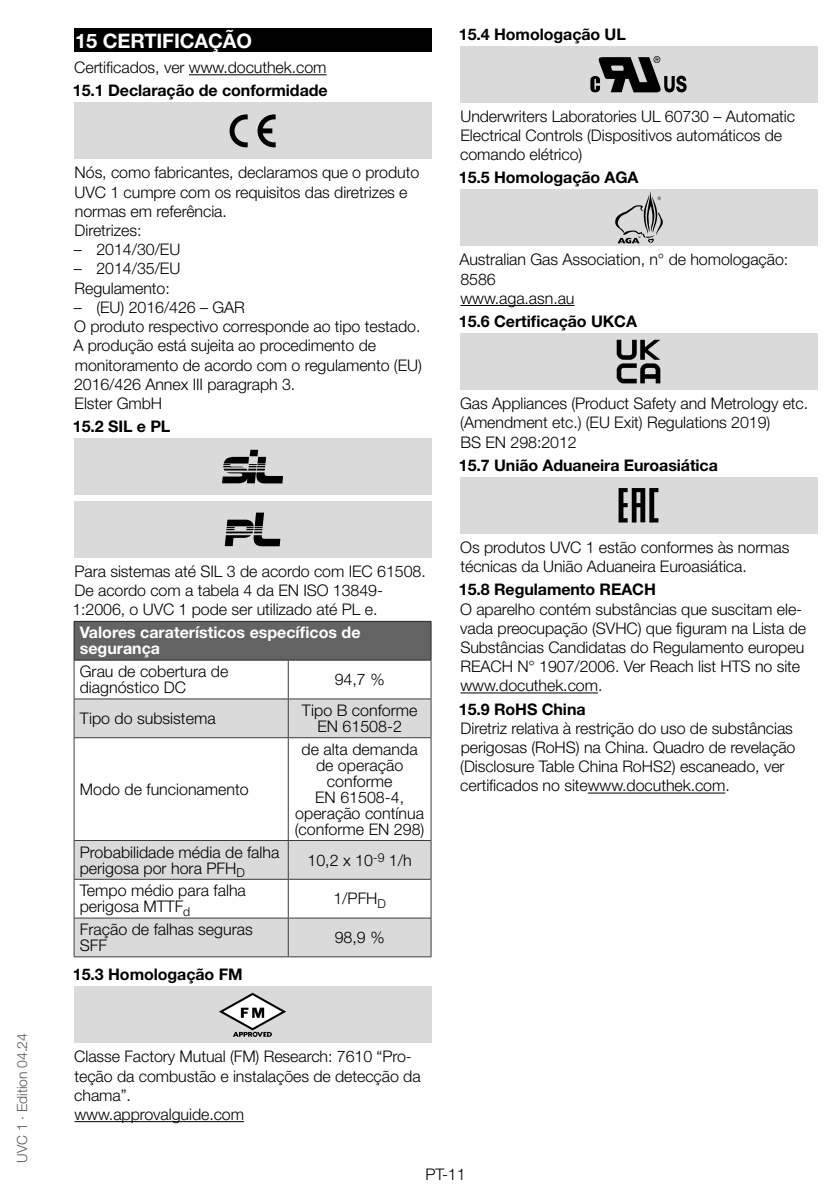
<style>
.page{position:relative;width:840px;height:1191px;background:#fff}
.page>*{position:absolute;margin:0;border:0;box-sizing:border-box;transform-origin:0 0}
.t1{font:700 20px "Helvetica Neue LT Pro";letter-spacing:-.005em;color:#fff}
.t2{font:300 16px/19.2px "Helvetica Neue LT Pro";letter-spacing:-.005em;color:#000}
.t3{font:700 16px "Helvetica Neue LT Pro";letter-spacing:-.005em;color:#000}
.t4{font:700 16px/16px "Helvetica Neue LT Pro";color:#fff}
.t5{font:300 14px "Helvetica Neue LT Pro";letter-spacing:-.005em;color:#575756}
</style>
<div class="page">
<div style="left:74px;top:28px;width:357px;height:24px;background:#000"></div>
<hr style="left:189px;top:74px;width:137px;height:1px;background:#000">
<hr style="left:74px;top:1121px;width:170px;height:1px;background:#000">
<div style="left:74px;top:103px;width:357px;height:56px;background:#dadada"></div>
<svg style="left:229px;top:114px;width:18px;height:33px"></svg>
<svg style="left:257px;top:114px;width:18px;height:33px"></svg>
<div style="left:74px;top:438px;width:357px;height:57px;background:#dadada"></div>
<svg style="left:222px;top:450px;width:61px;height:33px"></svg>
<div style="left:74px;top:501px;width:357px;height:57px;background:#dadada"></div>
<svg style="left:225px;top:512px;width:55px;height:34px"></svg>
<div style="left:74px;top:621px;width:357px;height:39px;background:#646363"></div>
<svg style="left:75px;top:699px;width:355px;height:257px"></svg>
<hr style="left:74px;top:621px;width:214px;height:1px;background:#282827">
<hr style="left:74px;top:621px;width:1px;height:39px;background:#282827">
<hr style="left:288px;top:621px;width:143px;height:1px;background:#282827">
<hr style="left:430px;top:621px;width:1px;height:39px;background:#282827">
<hr style="left:74px;top:660px;width:214px;height:1px;background:#282827">
<hr style="left:288px;top:660px;width:143px;height:1px;background:#282827">
<hr style="left:74px;top:660px;width:1px;height:38px;background:#3c3c3b">
<hr style="left:288px;top:660px;width:1px;height:38px;background:#3c3c3b">
<hr style="left:430px;top:660px;width:1px;height:38px;background:#3c3c3b">
<hr style="left:74px;top:698px;width:214px;height:1px;background:#3c3c3b">
<hr style="left:74px;top:699px;width:1px;height:38px;background:#3c3c3b">
<hr style="left:288px;top:698px;width:143px;height:1px;background:#3c3c3b">
<hr style="left:288px;top:699px;width:1px;height:38px;background:#3c3c3b">
<hr style="left:430px;top:699px;width:1px;height:38px;background:#3c3c3b">
<hr style="left:74px;top:737px;width:214px;height:1px;background:#3c3c3b">
<hr style="left:74px;top:738px;width:1px;height:102px;background:#3c3c3b">
<hr style="left:288px;top:737px;width:143px;height:1px;background:#3c3c3b">
<hr style="left:288px;top:738px;width:1px;height:102px;background:#3c3c3b">
<hr style="left:430px;top:738px;width:1px;height:102px;background:#3c3c3b">
<hr style="left:74px;top:840px;width:214px;height:1px;background:#3c3c3b">
<hr style="left:74px;top:841px;width:1px;height:38px;background:#3c3c3b">
<hr style="left:288px;top:840px;width:143px;height:1px;background:#3c3c3b">
<hr style="left:288px;top:841px;width:1px;height:38px;background:#3c3c3b">
<hr style="left:430px;top:841px;width:1px;height:38px;background:#3c3c3b">
<hr style="left:74px;top:879px;width:214px;height:1px;background:#3c3c3b">
<hr style="left:74px;top:879px;width:1px;height:38px;background:#3c3c3b">
<hr style="left:288px;top:879px;width:143px;height:1px;background:#3c3c3b">
<hr style="left:288px;top:879px;width:1px;height:38px;background:#3c3c3b">
<hr style="left:430px;top:879px;width:1px;height:38px;background:#3c3c3b">
<hr style="left:74px;top:917px;width:214px;height:1px;background:#3c3c3b">
<hr style="left:74px;top:918px;width:1px;height:38px;background:#3c3c3b">
<hr style="left:288px;top:917px;width:143px;height:1px;background:#3c3c3b">
<hr style="left:288px;top:918px;width:1px;height:38px;background:#3c3c3b">
<hr style="left:430px;top:918px;width:1px;height:38px;background:#3c3c3b">
<hr style="left:74px;top:956px;width:214px;height:1px;background:#3c3c3b">
<hr style="left:288px;top:956px;width:143px;height:1px;background:#3c3c3b">
<div style="left:74px;top:986px;width:357px;height:57px;background:#dadada"></div>
<svg style="left:219px;top:992px;width:67px;height:45px"></svg>
<hr style="left:460px;top:305px;width:114px;height:1px;background:#000">
<hr style="left:460px;top:692px;width:137px;height:1px;background:#000">
<hr style="left:587px;top:792px;width:138px;height:1px;background:#000">
<div style="left:459px;top:46px;width:357px;height:57px;background:#dadada"></div>
<svg style="left:590px;top:56px;width:96px;height:36px"></svg>
<div style="left:459px;top:189px;width:357px;height:57px;background:#dadada"></div>
<svg style="left:615px;top:191px;width:48px;height:52px"></svg>
<div style="left:459px;top:333px;width:357px;height:57px;background:#dadada"></div>
<svg style="left:616px;top:340px;width:44px;height:43px"></svg>
<div style="left:459px;top:477px;width:357px;height:56px;background:#dadada"></div>
<svg style="left:618px;top:488px;width:40px;height:34px"></svg>
<p class="t5" style="left:13px;top:1162px;width:131px;rotate:-90deg">UVC 1 · Edition 04.24</p>
<p class="t1" style="left:75px;top:28px;width:178px">15 CE RTIFICAÇÃO</p>
<p class="t2" style="left:74px;top:58px;width:254px">Certificados, ver www.docuthek.com</p>
<p class="t3" style="left:73px;top:81px;width:256px">15.1 Declaração de conformidade</p>
<p class="t2" style="left:74px;top:163px;width:346px">Nós, como fabricantes, declaramos que o produto<br>UVC 1 cumpre com os requisitos das diretrizes e normas em referência.<br>Diretrizes:</p>
<p class="t2" style="left:74px;top:240px;width:108px">– 2014/30/EU</p>
<p class="t2" style="left:74px;top:259px;width:108px">– 2014/35/EU<br>Regulamento:</p>
<p class="t2" style="left:73px;top:297px;width:350px">– (EU) 2016/426 – GAR<br>O produto respectivo corresponde ao tipo testado.<br>A produção está sujeita ao procedimento de monitoramento de acordo com o regulamento (EU)<br>2016/426 Annex III paragraph 3.<br>Elster GmbH</p>
<p class="t3" style="left:73px;top:416px;width:99px">15.2 SIL e PL</p>
<p class="t2" style="left:72px;top:561px;width:355px">Para sistemas até SIL 3 de acordo com IEC 61508.<br>De acordo com a tabela 4 da EN ISO 13849-<br>1:2006, o UVC 1 pode ser utilizado até PL e.</p>
<p class="t4" style="left:80px;top:624px;width:282px">Valores caraterísticos específicos de segurança</p>
<p class="t2" style="left:80px;top:663px;width:150px;line-height:16px">Grau de cobertura de diagnóstico DC</p>
<p class="t2" style="left:334px;top:669px;width:51px">94,7 %</p>
<p class="t2" style="left:80px;top:708px;width:137px">Tipo do subsistema</p>
<p class="t2" style="left:302px;top:702px;width:117px;line-height:16px;text-align:center">Tipo B conforme<br>EN 61508-2</p>
<p class="t2" style="left:80px;top:779px;width:170px">Modo de funcionamento</p>
<p class="t2" style="left:294px;top:741px;width:131px;line-height:16px;text-align:center">de alta demanda de operação conforme<br>EN 61508-4, operação contínua (conforme EN 298)</p>
<p class="t2" style="left:80px;top:843px;width:201px;line-height:16px">Probabilidade média de falha perigosa por hora PFH<sub>D</sub></p>
<p class="t2" style="left:307px;top:850px;width:106px">10,2 x 10<sup>-9</sup> 1/h</p>
<p class="t2" style="left:80px;top:882px;width:167px;line-height:16px">Tempo médio para falha perigosa MTTF<sub>d</sub></p>
<p class="t2" style="left:333px;top:888px;width:54px">1/PFH<sub>D</sub></p>
<p class="t2" style="left:80px;top:921px;width:174px;line-height:16px">Fração de falhas seguras<br>SFF</p>
<p class="t2" style="left:334px;top:927px;width:51px">98,9 %</p>
<p class="t3" style="left:73px;top:964px;width:171px">15.3 Homologação FM</p>
<p class="t2" style="left:74px;top:1046px;width:348px">Classe Factory Mutual (FM) Research: 7610 “Pro&shy;teção da combustão e instalações de detecção da chama”.<br>www.approvalguide.com</p>
<p class="t3" style="left:458px;top:24px;width:168px">15.4 Homologação UL</p>
<p class="t2" style="left:460px;top:106px;width:336px">Underwriters Laboratories UL 60730 – Automatic<br>Electrical Controls (Dispositivos automáticos de comando elétrico)</p>
<p class="t3" style="left:458px;top:168px;width:181px">15.5 Homologação AGA</p>
<p class="t2" style="left:459px;top:250px;width:330px">Australian Gas Association, n° de homologação:<br>8586<br>www.aga.asn.au</p>
<p class="t3" style="left:458px;top:311px;width:179px">15.6 Certificação UKCA</p>
<p class="t2" style="left:460px;top:393px;width:349px">Gas Appliances (Product Safety and Metrology etc. (Amendment etc.) (EU Exit) Regulations 2019)<br>BS EN 298:2012</p>
<p class="t3" style="left:458px;top:455px;width:260px">15.7 União Aduaneira Euroasiática</p>
<p class="t2" style="left:460px;top:537px;width:330px">Os produtos UVC 1 estão conformes às normas técnicas da União Aduaneira Euroasiática.</p>
<p class="t3" style="left:458px;top:579px;width:198px">15.8 Regulamento REACH</p>
<p class="t2" style="left:460px;top:599px;width:347px">O aparelho contém substâncias que suscitam ele&shy;vada preocupação (SVHC) que figuram na Lista de Substâncias Candidatas do Regulamento europeu REACH N° 1907/2006. Ver Reach list HTS no site www.docuthek.com.</p>
<p class="t3" style="left:458px;top:699px;width:128px">15.9 RoHS China</p>
<p class="t2" style="left:460px;top:718px;width:336px">Diretriz relativa à restrição do uso de substâncias perigosas (RoHS) na China. Quadro de revelação (Disclosure Table China RoHS2) escaneado, ver certificados no sitewww.docuthek.com.</p>
<p class="t2" style="left:425px;top:1164px;width:42px">PT-11</p>
</div>
